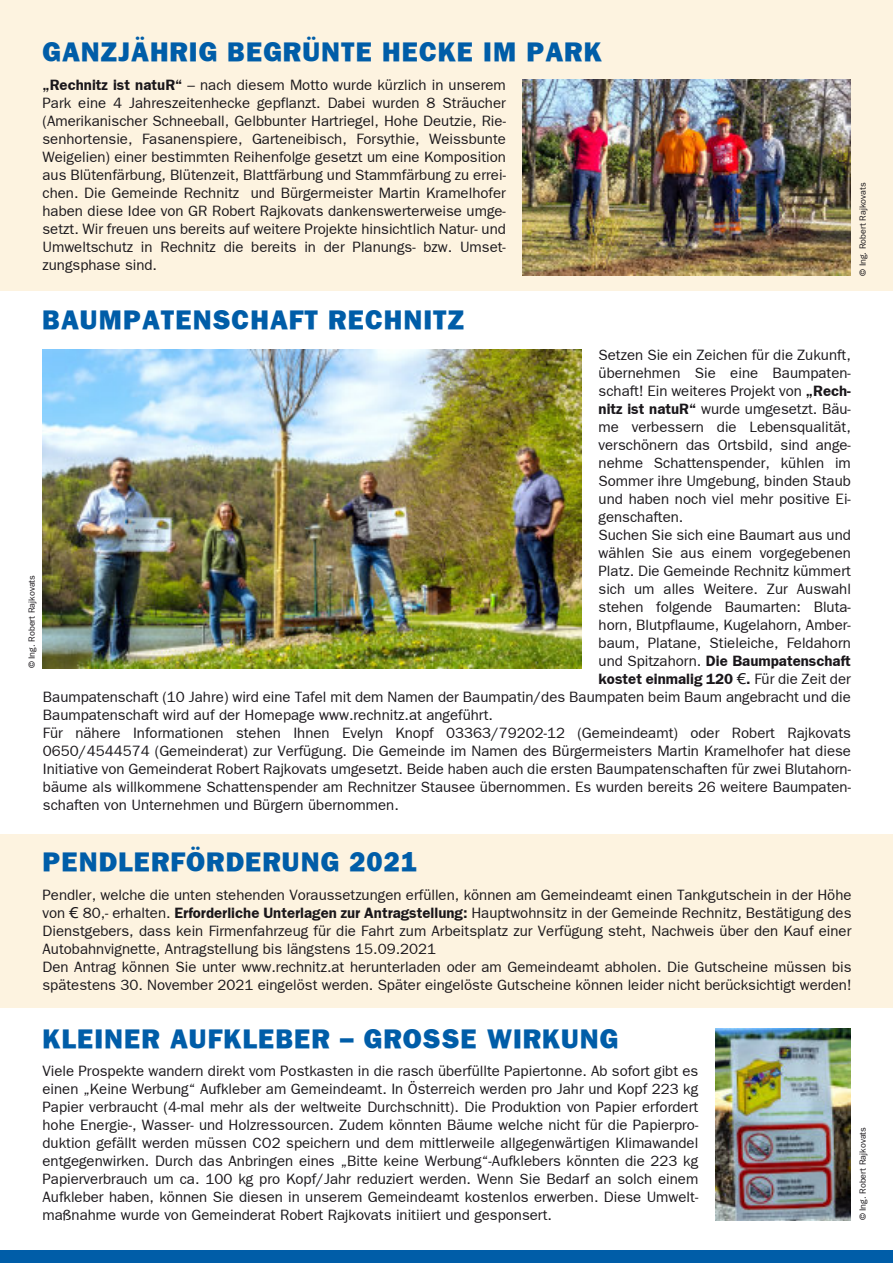
<style>
.page{position:relative;width:893px;height:1263px;background:#fff}
.page>*{position:absolute;margin:0;border:0;box-sizing:border-box;transform-origin:0 0}
.t1{font:800 27px "Franklin Gothic";letter-spacing:.04em;color:#005da8}
.t2{font:15px/18px "Franklin Gothic";color:#1a171b}
.t3{font:15px/18px "Franklin Gothic Demi";color:#1a171b}
.t4{font:9px "Franklin Gothic";color:#1a171b}
.s1{font-family:"Franklin Gothic Demi"}
.s2{font-family:"Franklin Gothic"}
.s3{font-family:"Lucida Grande"}
</style>
<div class="page">
<div style="left:0;top:0;width:893px;height:291px;background:#fdf3e0"></div>
<hr style="left:892px;top:0;width:1px;height:1263px;background:#f7aa29;opacity:.15">
<div style="left:0;top:834px;width:893px;height:174px;background:#fdf3e0"></div>
<div style="left:0;top:1250px;width:893px;height:13px;background:#005da8"></div>
<img style="left:523px;top:80px;width:327px;height:196px">
<img style="left:715px;top:1028px;width:135px;height:192px">
<img style="left:42px;top:349px;width:540px;height:319px">
<h1 class="t1" style="left:43px;top:36px;width:560px">GANZJÄHRIG BEGRÜNTE HECKE IM PARK</h1>
<p class="t2" style="left:43px;top:76px;width:465px;text-align:justify"><span class="s1">„Rechnitz ist natuR“</span> – nach diesem Motto wurde kürzlich in unserem Park eine 4 Jahreszeitenhecke gepflanzt. Dabei wurden 8 Sträucher (Amerikanischer Schneeball, Gelbbunter Hartriegel, Hohe Deutzie, Rie&shy;senhortensie, Fasanenspiere, Garteneibisch, Forsythie, Weissbunte Weigelien) einer bestimmten Reihenfolge gesetzt um eine Komposition aus Blütenfärbung, Blütenzeit, Blattfärbung und Stammfärbung zu errei&shy;chen. Die Gemeinde Rechnitz und Bürgermeister Martin Kramelhofer haben diese Idee von GR Robert Rajkovats dankenswerterweise umge&shy;setzt. Wir freuen uns bereits auf weitere Projekte hinsichtlich Natur- und Umweltschutz in Rechnitz die bereits in der Planungs- bzw. Umset&shy;zungsphase sind.</p>
<p class="t4" style="left:857px;top:276px;width:95px;rotate:-90deg">© Ing. Robert Rajkovats</p>
<h1 class="t1" style="left:42px;top:304px;width:423px">BAUMPATENSCHAFT RECHNITZ</h1>
<p class="t2" style="left:599px;top:346px;width:254px">Setzen Sie ein Zeichen für die Zukunft, übernehmen Sie eine Baumpaten&shy;schaft! Ein weiteres Projekt von <span class="s1">„Rech&shy;nitz ist natuR“</span> wurde umgesetzt. Bäu&shy;me verbessern die Lebensqualität, verschönern das Ortsbild, sind ange&shy;nehme Schattenspender, kühlen im Sommer ihre Umgebung, binden Staub und haben noch viel mehr positive Ei&shy;genschaften.<br>Suchen Sie sich eine Baumart aus und wählen Sie aus einem vorgegebenen Platz. Die Gemeinde Rechnitz kümmert sich um alles Weitere. Zur Auswahl stehen folgende Baumarten: Bluta&shy;horn, Blutpflaume, Kugelahorn, Amber&shy;baum, Platane, Stieleiche, Feldahorn</p>
<p class="t3" style="left:599px;top:652px;width:254px"><span class="s2">und Spitzahorn.</span> Die Baumpatenschaft kostet einmalig 120 <span class="s3">€</span>. <span class="s2">Für die Zeit der</span></p>
<p class="t2" style="left:43px;top:688px;width:810px">Baumpatenschaft (10 Jahre) wird eine Tafel mit dem Namen der Baumpatin/des Baumpaten beim Baum angebracht und die Baumpatenschaft wird auf der Homepage www.rechnitz.at angeführt.<br>Für nähere Informationen stehen Ihnen Evelyn Knopf 03363/79202-12 (Gemeindeamt) oder Robert Rajkovats 0650/4544574 (Gemeinderat) zur Verfügung. Die Gemeinde im Namen des Bürgermeisters Martin Kramelhofer hat diese Initiative von Gemeinderat Robert Rajkovats umgesetzt. Beide haben auch die ersten Baumpatenschaften für zwei Blutahorn&shy;bäume als willkommene Schattenspender am Rechnitzer Stausee übernommen. Es wurden bereits 26 weitere Baumpaten&shy;schaften von Unternehmen und Bürgern übernommen.</p>
<p class="t4" style="left:26px;top:668px;width:95px;rotate:-90deg">© Ing. Robert Rajkovats</p>
<h1 class="t1" style="left:43px;top:846px;width:376px">PENDLERFÖRDERUNG 2021</h1>
<p class="t2" style="left:43px;top:886px;width:810px">Pendler, welche die unten stehenden Voraussetzungen erfüllen, können am Gemeindeamt einen Tankgutschein in der Höhe von <span class="s3">€</span> 80,- erhalten. <span class="s1">Erforderliche Unterlagen zur Antragstellung:</span> Hauptwohnsitz in der Gemeinde Rechnitz, Bestätigung des Dienstgebers, dass kein Firmenfahrzeug für die Fahrt zum Arbeitsplatz zur Verfügung steht, Nachweis über den Kauf einer Autobahnvignette, Antragstellung bis längstens 15.09.2021<br>Den Antrag können Sie unter www.rechnitz.at herunterladen oder am Gemeindeamt abholen. Die Gutscheine müssen bis spätestens 30. November 2021 eingelöst werden. Später eingelöste Gutscheine können leider nicht berücksichtigt werden!</p>
<h1 class="t1" style="left:43px;top:1022px;width:577px">KLEINER AUFKLEBER – GROSSE WIRKUNG</h1>
<p class="t2" style="left:43px;top:1062px;width:657px;text-align:justify">Viele Prospekte wandern direkt vom Postkasten in die rasch überfüllte Papiertonne. Ab sofort gibt es einen „Keine Werbung“ Aufkleber am Gemeindeamt. In Österreich werden pro Jahr und Kopf 223 kg Papier verbraucht (4-mal mehr als der weltweite Durchschnitt). Die Produktion von Papier erfordert hohe Energie-, Wasser- und Holzressourcen. Zudem könnten Bäume welche nicht für die Papierpro&shy;duktion gefällt werden müssen CO2 speichern und dem mittlerweile allgegenwärtigen Klimawandel entgegenwirken. Durch das Anbringen eines „Bitte keine Werbung“-Aufklebers könnten die 223 kg Papierverbrauch um ca. 100 kg pro Kopf/Jahr reduziert werden. Wenn Sie Bedarf an solch einem Aufkleber haben, können Sie diesen in unserem Gemeindeamt kostenlos erwerben. Diese Umwelt&shy;maßnahme wurde von Gemeinderat Robert Rajkovats initiiert und gesponsert.</p>
<p class="t4" style="left:857px;top:1220px;width:95px;rotate:-90deg">© Ing. Robert Rajkovats</p>
</div>
